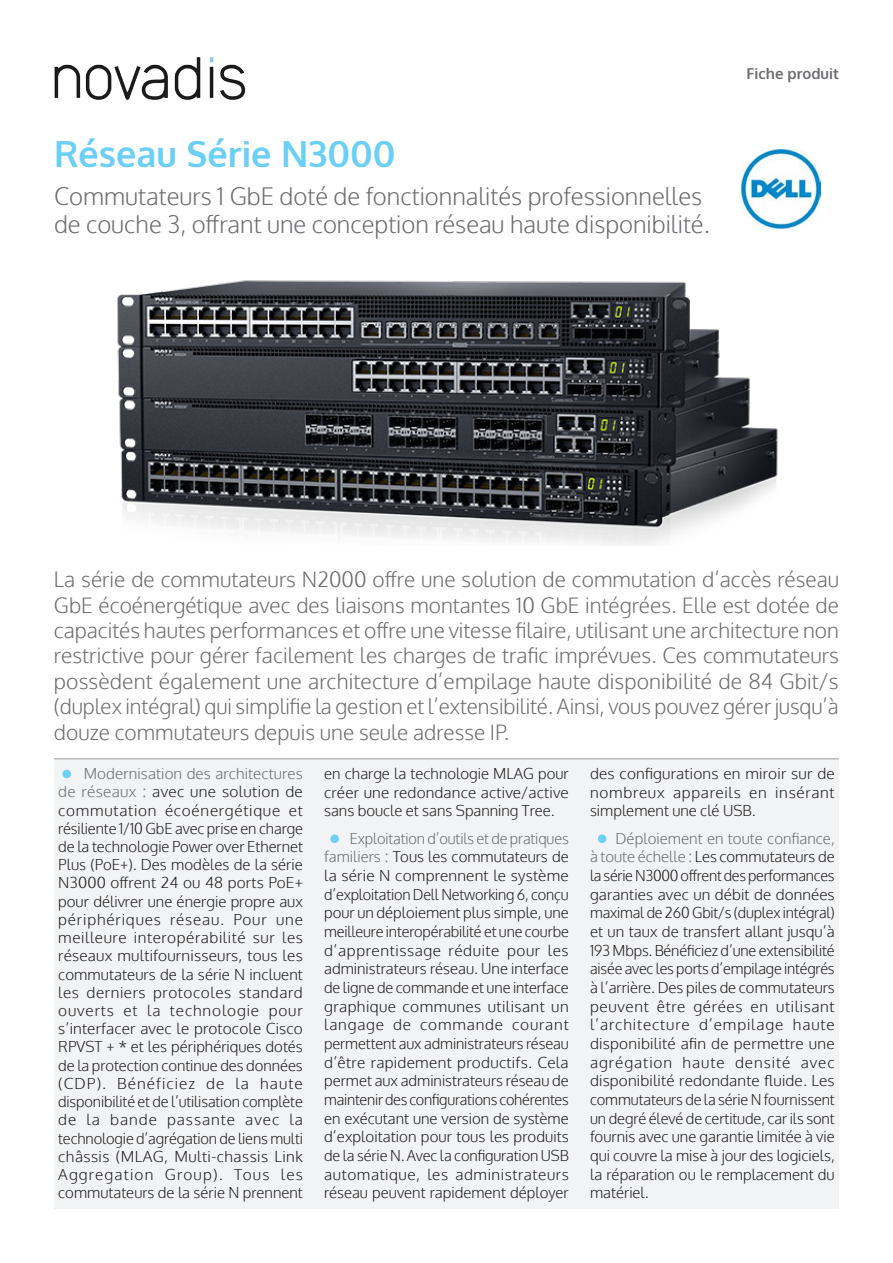
<style>
.page{position:relative;width:893px;height:1263px;background:#fff}
.page>*{position:absolute;margin:0;border:0;box-sizing:border-box;transform-origin:0 0}
.t1{font:700 36px "Oxygen";color:#6bcff6}
.t2{font:300 24px/28.8px "Oxygen";color:#6c6d70}
.t3{font:300 21px/25.3px "Oxygen";color:#6c6d70;text-align:justify}
.t4{font:300 15px/18.6px "Oxygen";color:#231f20;text-align:justify}
.t5{font:700 15px "Oxygen";color:#6c6d70}
.s1{color:#6c6d70}
</style>
<div class="page">
<div style="left:54px;top:759px;width:785px;height:450px;background:#f2f3f4"></div>
<hr style="left:54px;top:758px;width:785px;height:1px;background:#bcbdc0">
<img style="left:117px;top:280px;width:661px;height:266px">
<img style="left:742px;top:149px;width:79px;height:79px">
<img style="left:54px;top:57px;width:192px;height:43px">
<div style="left:63px;top:770px;width:8px;height:8px;background:#6bcff6;border-radius:50%"></div>
<div style="left:330px;top:834px;width:9px;height:9px;background:#6bcff6;border-radius:50%"></div>
<div style="left:598px;top:834px;width:8px;height:9px;background:#6bcff6;border-radius:50%"></div>
<p class="t1" style="left:54px;top:132px;width:343px">Réseau Série N3000</p>
<p class="t2" style="left:54px;top:182px;width:657px">Commutateurs 1 GbE doté de fonctionnalités professionnelles de couche 3, offrant une conception réseau haute disponibilité.</p>
<p class="t5" style="left:746px;top:64px;width:94px">Fiche produit</p>
<p class="t3" style="left:54px;top:567px;width:787px">La série de commutateurs N2000 offre une solution de commutation d’accès réseau GbE écoénergétique avec des liaisons montantes 10 GbE intégrées. Elle est dotée de capacités hautes performances et offre une vitesse filaire, utilisant une architecture non restrictive pour gérer facilement les charges de trafic imprévues. Ces commutateurs possèdent également une architecture d’empilage haute disponibilité de 84 Gbit/s (duplex intégral) qui simplifie la gestion et l’extensibilité. Ainsi, vous pouvez gérer jusqu’à douze commutateurs depuis une seule adresse IP.</p>
<p class="t4" style="left:58px;top:765px;width:246px;line-height:18.1px;text-indent:26px"><span class="s1">Modernisation des architectures de réseaux :</span> avec une solution de commutation écoénergétique et résiliente 1/10 GbE avec prise en charge de la technologie Power over Ethernet Plus (PoE+). Des modèles de la série N3000 offrent 24 ou 48 ports PoE+ pour délivrer une énergie propre aux périphériques réseau. Pour une meilleure interopérabilité sur les réseaux multifournisseurs, tous les commutateurs de la série N incluent les derniers protocoles standard ouverts et la technologie pour s’interfacer avec le protocole Cisco RPVST + * et les périphériques dotés de la protection continue des données (CDP). Bénéficiez de la haute disponibilité et de l’utilisation complète de la bande passante avec la technologie d’agrégation de liens multi châssis (MLAG, Multi-chassis Link Aggregation Group). Tous les commutateurs de la série N prennent</p>
<p class="t4" style="left:324px;top:765px;width:246px">en charge la technologie MLAG pour créer une redondance active/active sans boucle et sans Spanning Tree.</p>
<p class="t4" style="left:590px;top:765px;width:246px">des configurations en miroir sur de nombreux appareils en insérant simplement une clé USB.</p>
<p class="t4" style="left:590px;top:829px;width:246px;text-indent:26px"><span class="s1">Déploiement en toute confiance, à toute échelle :</span> Les commutateurs de la série N3000 offrent des performances garanties avec un débit de données maximal de 260 Gbit/s (duplex intégral) et un taux de transfert allant jusqu’à 193 Mbps. Bénéficiez d’une extensibilité aisée avec les ports d’empilage intégrés à l’arrière. Des piles de commutateurs peuvent être gérées en utilisant l’architecture d’empilage haute disponibilité afin de permettre une agrégation haute densité avec disponibilité redondante fluide. Les commutateurs de la série N fournissent un degré élevé de certitude, car ils sont fournis avec une garantie limitée à vie qui couvre la mise à jour des logiciels, la réparation ou le remplacement du matériel.</p>
<p class="t4" style="left:324px;top:829px;width:246px;text-indent:26px"><span class="s1">Exploitation d’outils et de pratiques familiers :</span> Tous les commutateurs de la série N comprennent le système d’exploitation Dell Networking 6, conçu pour un déploiement plus simple, une meilleure interopérabilité et une courbe d’apprentissage réduite pour les administrateurs réseau. Une interface de ligne de commande et une interface graphique communes utilisant un langage de commande courant permettent aux administrateurs réseau d’être rapidement productifs. Cela permet aux administrateurs réseau de maintenir des configurations cohérentes en exécutant une version de système d’exploitation pour tous les produits de la série N. Avec la configuration USB automatique, les administrateurs réseau peuvent rapidement déployer</p>
</div>
